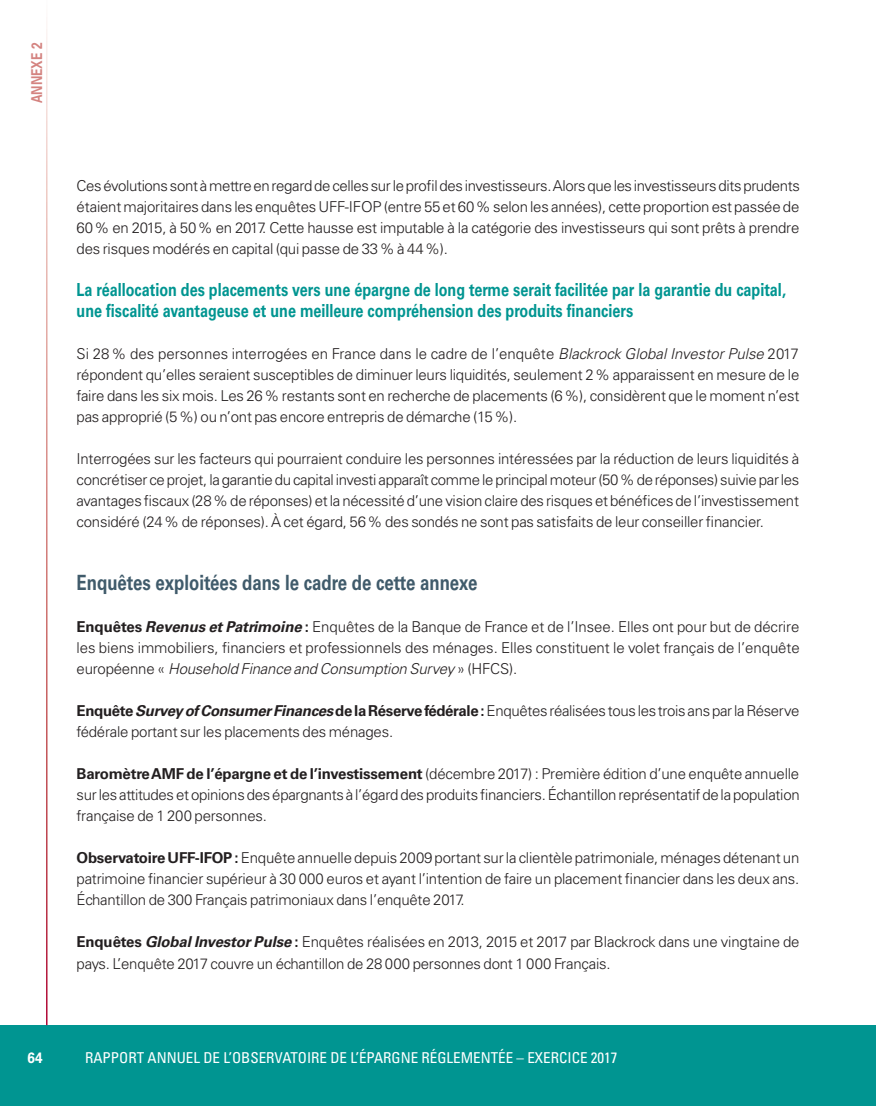
<style>
.page{position:relative;width:876px;height:1106px;background:#fff}
.page>*{position:absolute;margin:0;border:0;box-sizing:border-box;transform-origin:0 0}
.t1{font:700 21px "Univers LT Std";color:#405b6b;scale:.8 1}
.t2{font:700 18px/21px "Univers LT Std";color:#009591;scale:.8 1}
.t3{font:300 15px/21px "Univers LT Std";letter-spacing:-.015em;color:#231f20;text-align:justify}
.t4{font:condensed 15px "Univers LT Std";color:#fff}
.t5{font:700 15px "Univers LT Std";color:#d48380;scale:.8 1}
.t6{font:700 15px "Univers LT Std";color:#fff;scale:.9 1}
.s1{font-style:italic}
.s2{font-weight:700}
.s3{font-weight:700;font-style:italic}
</style>
<div class="page">
<div style="left:0;top:1025px;width:876px;height:81px;background:#009591"></div>
<p class="t5" style="left:28px;top:103px;width:77px;rotate:-90deg">ANNEXE 2</p>
<p class="t3" style="left:77px;top:175px;width:725px">Ces évolutions sont à mettre en regard de celles sur le profil des investisseurs. Alors que les investisseurs dits prudents étaient majoritaires dans les enquêtes UFF-IFOP (entre 55 et 60% selon les années), cette proportion est passée de 60% en 2015, à 50% en 2017. Cette hausse est imputable à la catégorie des investisseurs qui sont prêts à prendre des risques modérés en capital (qui passe de 33% à 44%).</p>
<p class="t2" style="left:77px;top:279px;width:888px">La réallocation des placements vers une épargne de long terme serait facilitée par la garantie du capital, une fiscalité avantageuse et une meilleure compréhension des produits financiers</p>
<p class="t3" style="left:77px;top:343px;width:724px">Si 28% des personnes interrogées en France dans le cadre de l’enquête <span class="s1">Blackrock Global Investor Pulse</span> 2017 répondent qu’elles seraient susceptibles de diminuer leurs liquidités, seulement 2% apparaissent en mesure de le faire dans les six mois. Les 26% restants sont en recherche de placements (6%), considèrent que le moment n’est pas approprié (5%) ou n’ont pas encore entrepris de démarche (15%).</p>
<p class="t3" style="left:77px;top:448px;width:724px">Interrogées sur les facteurs qui pourraient conduire les personnes intéressées par la réduction de leurs liquidités à concrétiser ce projet, la garantie du capital investi apparaît comme le principal moteur (50% de réponses) suivie par les avantages fiscaux (28% de réponses) et la nécessité d’une vision claire des risques et bénéfices de l’investissement considéré (24% de réponses). À cet égard, 56% des sondés ne sont pas satisfaits de leur conseiller financier.</p>
<h1 class="t1" style="left:77px;top:570px;width:503px">Enquêtes exploitées dans le cadre de cette annexe</h1>
<p class="t3" style="left:77px;top:616px;width:725px"><span class="s2">Enquêtes</span> <span class="s3">Revenus et Patrimoine</span> <span class="s2">:</span> Enquêtes de la Banque de France et de l’Insee. Elles ont pour but de décrire les biens immobiliers, financiers et professionnels des ménages. Elles constituent le volet français de l’enquête européenne « <span class="s1">Household Finance and Consumption Survey</span> » (HFCS).</p>
<p class="t3" style="left:77px;top:700px;width:724px"><span class="s2">Enquête</span> <span class="s3">Survey of Consumer Finances</span> <span class="s2">de la Réserve fédérale :</span> Enquêtes réalisées tous les trois ans par la Réserve fédérale portant sur les placements des ménages.</p>
<p class="t3" style="left:77px;top:763px;width:725px"><span class="s2">Baromètre AMF de l’épargne et de l’investissement</span> (décembre 2017) : Première édition d’une enquête annuelle sur les attitudes et opinions des épargnants à l’égard des produits financiers. Échantillon représentatif de la population française de 1 200 personnes.</p>
<p class="t3" style="left:77px;top:847px;width:724px"><span class="s2">Observatoire UFF-IFOP :</span> Enquête annuelle depuis 2009 portant sur la clientèle patrimoniale, ménages détenant un patrimoine financier supérieur à 30 000 euros et ayant l’intention de faire un placement financier dans les deux ans.<br>Échantillon de 300 Français patrimoniaux dans l’enquête 2017.</p>
<p class="t3" style="left:77px;top:931px;width:725px"><span class="s2">Enquêtes</span> <span class="s3">Global Investor Pulse</span> <span class="s2">:</span> Enquêtes réalisées en 2013, 2015 et 2017 par Blackrock dans une vingtaine de pays. L’enquête 2017 couvre un échantillon de 28 000 personnes dont 1 000 Français.</p>
<p class="t6" style="left:28px;top:1049px;width:18px">64</p>
<p class="t4" style="left:85px;top:1048px;width:534px">RAPPORT ANNUEL DE L’OBSERVATOIRE DE L’ÉPARGNE RÉGLEMENTÉE – EXERCICE 2017</p>
</div>
